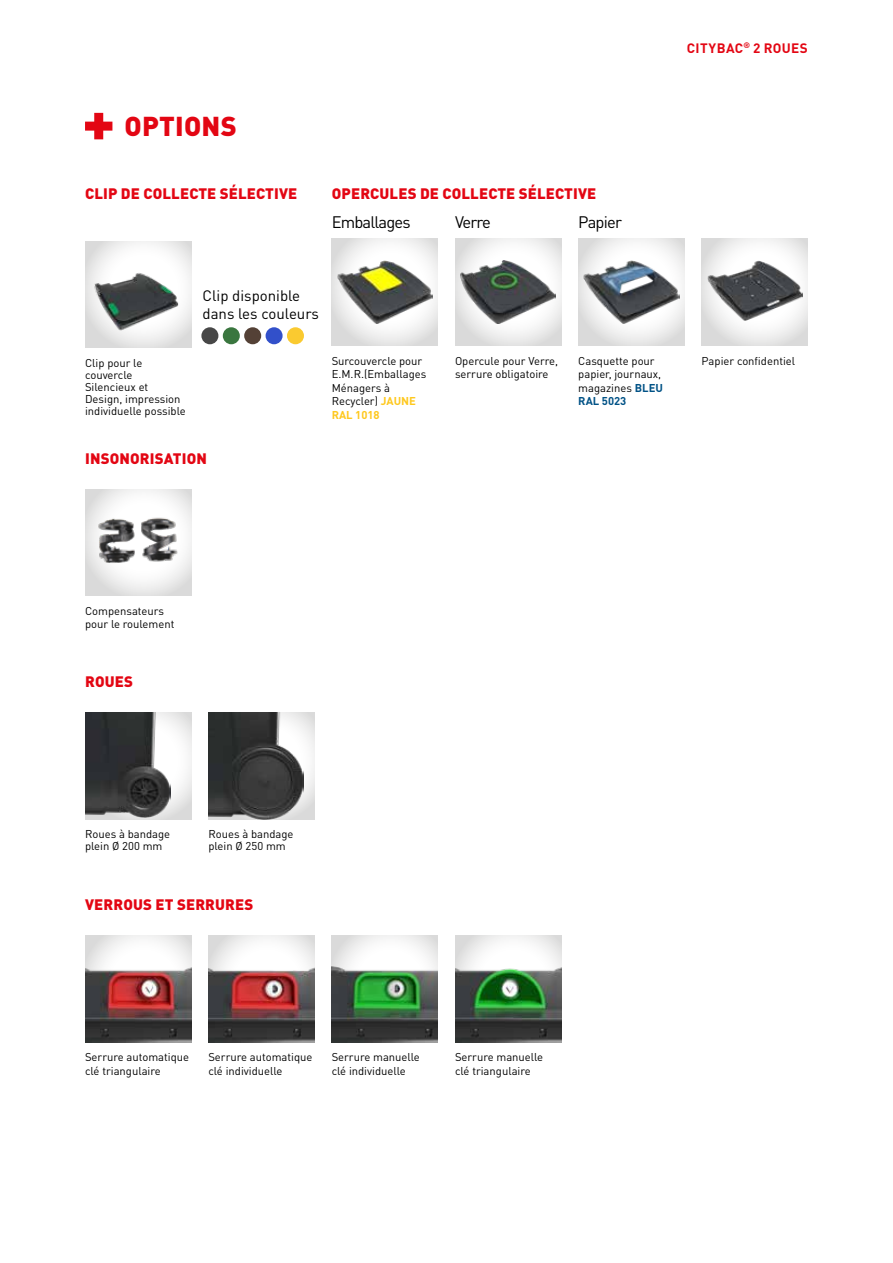
<style>
.page{position:relative;width:893px;height:1263px;background:#fff}
.page>*{position:absolute;margin:0;border:0;box-sizing:border-box;transform-origin:0 0}
.t1{font:900 27px "DIN Pro";letter-spacing:.01em;color:#e30613}
.t2{font:16.5px "DIN Pro";letter-spacing:-.05em;color:#000}
.t3{font:900 15px "DIN Pro";letter-spacing:.01em;color:#e30613}
.t4{font:15px/18px "DIN Pro";color:#000}
.t5{font:700 13.5px "DIN Pro";letter-spacing:.025em;color:#e30613}
.t6{font:11.25px/13.5px "DIN Pro";color:#000}
.s1{font-weight:700;color:#fec81e}
.s2{font-weight:700;color:#005286}
</style>
<div class="page">
<svg style="left:332px;top:239px;width:106px;height:106px"></svg>
<img style="left:337px;top:261px;width:96px;height:62px">
<svg style="left:85px;top:489px;width:106px;height:106px"></svg>
<img style="left:85px;top:497px;width:106px;height:91px">
<img style="left:208px;top:936px;width:107px;height:106px">
<img style="left:85px;top:936px;width:106px;height:106px">
<img style="left:455px;top:936px;width:106px;height:106px">
<img style="left:85px;top:241px;width:106px;height:106px">
<div style="left:201px;top:327px;width:17px;height:17px;background:#474747;border-radius:50%"></div>
<div style="left:223px;top:327px;width:17px;height:17px;background:#3a763f;border-radius:50%"></div>
<div style="left:244px;top:327px;width:17px;height:17px;background:#544136;border-radius:50%"></div>
<div style="left:266px;top:327px;width:17px;height:17px;background:#3250ca;border-radius:50%"></div>
<div style="left:287px;top:327px;width:17px;height:17px;background:#faca30;border-radius:50%"></div>
<img style="left:332px;top:936px;width:106px;height:106px">
<svg style="left:303px;top:713px;width:12px;height:106px"></svg>
<img style="left:208px;top:713px;width:95px;height:106px">
<svg style="left:85px;top:713px;width:106px;height:106px"></svg>
<img style="left:85px;top:713px;width:85px;height:104px">
<svg style="left:702px;top:239px;width:106px;height:106px"></svg>
<img style="left:707px;top:261px;width:95px;height:59px">
<svg style="left:455px;top:239px;width:106px;height:106px"></svg>
<img style="left:460px;top:261px;width:96px;height:62px">
<svg style="left:578px;top:239px;width:107px;height:106px"></svg>
<img style="left:584px;top:261px;width:95px;height:62px">
<div style="left:85px;top:122px;width:27px;height:9px;background:#e30613"></div>
<div style="left:94px;top:113px;width:9px;height:26px;background:#e30613"></div>
<p class="t5" style="left:687px;top:39px;width:122px">CITYBAC<sup>®</sup> 2 ROUES</p>
<h1 class="t1" style="left:125px;top:108px;width:114px">OPTIONS</h1>
<h3 class="t3" style="left:85px;top:183px;width:214px">CLIP DE COLLECTE SÉLECTIVE</h3>
<h3 class="t3" style="left:332px;top:183px;width:266px">OPERCULES DE COLLECTE SÉLECTIVE</h3>
<h2 class="t2" style="left:455px;top:211px;width:37px">Verre</h2>
<h2 class="t2" style="left:332px;top:211px;width:81px">Emballages</h2>
<h2 class="t2" style="left:578px;top:211px;width:45px">Papier</h2>
<h3 class="t4" style="left:203px;top:286px;width:118px">Clip disponible dans les couleurs</h3>
<p class="t6" style="left:85px;top:356px;width:102px;line-height:12px">Clip pour le couvercle<br>Silencieux et<br>Design, impression individuelle possible</p>
<h3 class="t3" style="left:85px;top:448px;width:123px">INSONORISATION</h3>
<p class="t6" style="left:332px;top:353px;width:96px">Surcouvercle pour<br>E.M.R.(Emballages<br>Ménagers à<br>Recycler) <span class="s1">JAUNE<br>RAL 1018</span></p>
<p class="t6" style="left:455px;top:353px;width:105px">Opercule pour Verre, serrure obligatoire</p>
<p class="t6" style="left:578px;top:353px;width:86px">Casquette pour papier, journaux, magazines <span class="s2">BLEU<br>RAL 5023</span></p>
<p class="t6" style="left:702px;top:353px;width:95px">Papier confidentiel</p>
<p class="t6" style="left:85px;top:603px;width:91px">Compensateurs pour le roulement</p>
<h3 class="t3" style="left:85px;top:672px;width:49px">ROUES</h3>
<p class="t6" style="left:85px;top:828px;width:87px;line-height:12px">Roues à bandage plein Ø 200 mm</p>
<p class="t6" style="left:208px;top:828px;width:87px;line-height:12px">Roues à bandage plein Ø 250 mm</p>
<h3 class="t3" style="left:85px;top:895px;width:170px">VERROUS ET SERRURES</h3>
<p class="t6" style="left:85px;top:1050px;width:106px">Serrure automatique clé triangulaire</p>
<p class="t6" style="left:208px;top:1050px;width:106px">Serrure automatique clé individuelle</p>
<p class="t6" style="left:332px;top:1050px;width:90px">Serrure manuelle clé individuelle</p>
<p class="t6" style="left:455px;top:1050px;width:90px">Serrure manuelle clé triangulaire</p>
</div>
